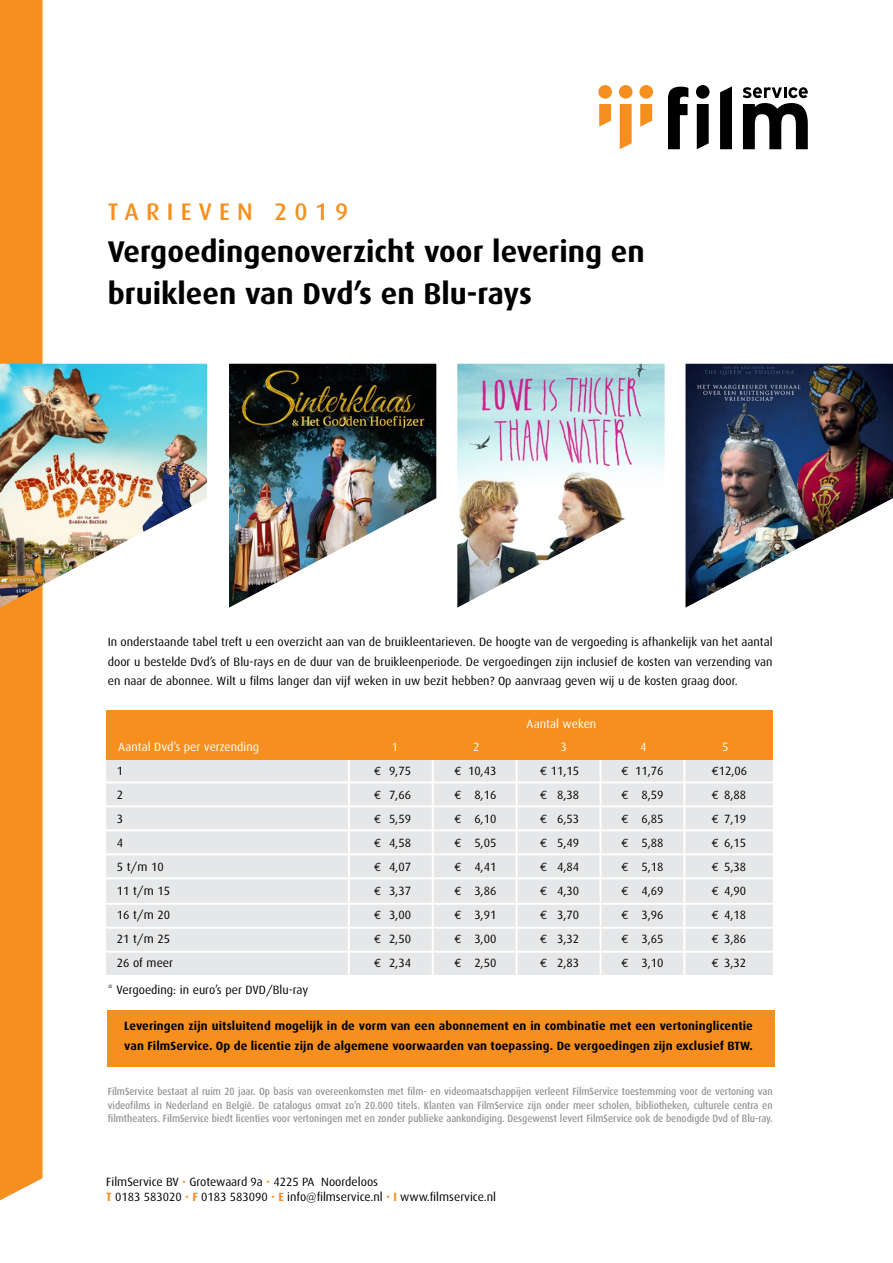
<style>
.page{position:relative;width:893px;height:1263px;background:#fff}
.page>*{position:absolute;margin:0;border:0;box-sizing:border-box;transform-origin:0 0}
.t1{font:700 30px/42px "Dax";color:#000}
.t2{font:500 24px "Dax";letter-spacing:.3em;color:#f78f1e}
.t3{font:12px/24px "Dax";color:#000}
.t4{font:700 12px/19.5px "Dax";letter-spacing:.01em;color:#000}
.t5{font:12px "Dax";color:#fff}
.t6{font:500 10.5px/13.5px "Dax";color:#939598;text-align:justify;scale:.9 1}
.s1{color:#fff}
.s2{font-family:"Euro Mono"}
.s3{color:#f78f1e}
.s4{font-weight:700;color:#f78f1e}
</style>
<div class="page">
<div style="left:106px;top:736px;width:667px;height:238px;background:#e6e7e8"></div>
<hr style="left:100px;top:781px;width:677px;height:2px;background:#fff">
<hr style="left:100px;top:805px;width:677px;height:2px;background:#fff">
<hr style="left:100px;top:829px;width:677px;height:2px;background:#fff">
<hr style="left:100px;top:903px;width:677px;height:2px;background:#fff">
<hr style="left:100px;top:853px;width:677px;height:2px;background:#fff">
<hr style="left:100px;top:927px;width:677px;height:2px;background:#fff">
<hr style="left:100px;top:877px;width:677px;height:2px;background:#fff">
<hr style="left:100px;top:951px;width:677px;height:2px;background:#fff">
<hr style="left:599px;top:725px;width:2px;height:254px;background:#fff">
<hr style="left:683px;top:714px;width:2px;height:265px;background:#fff">
<hr style="left:516px;top:714px;width:2px;height:266px;background:#fff">
<hr style="left:432px;top:714px;width:2px;height:266px;background:#fff">
<hr style="left:348px;top:720px;width:2px;height:259px;background:#fff">
<div style="left:107px;top:1010px;width:667px;height:56px;background:#f78f1e"></div>
<div style="left:0;top:0;width:43px;height:1200px;background:#f78f1e"></div>
<svg style="left:598px;top:85px;width:14px;height:42px"></svg>
<svg style="left:619px;top:85px;width:13px;height:64px"></svg>
<svg style="left:639px;top:85px;width:14px;height:42px"></svg>
<svg style="left:696px;top:85px;width:13px;height:64px"></svg>
<svg style="left:668px;top:87px;width:20px;height:62px"></svg>
<svg style="left:720px;top:86px;width:12px;height:63px"></svg>
<svg style="left:743px;top:87px;width:65px;height:62px"></svg>
<img style="left:0;top:364px;width:207px;height:243px">
<img style="left:229px;top:364px;width:207px;height:244px">
<img style="left:457px;top:364px;width:208px;height:244px">
<img style="left:685px;top:364px;width:208px;height:244px">
<div style="left:106px;top:734px;width:667px;height:25px;background:#f78f1e"></div>
<div style="left:106px;top:710px;width:667px;height:25px;background:#f78f1e"></div>
<h2 class="t2" style="left:108px;top:198px;width:242px">TARIEVEN 2019</h2>
<h1 class="t1" style="left:108px;top:231px;width:538px">Vergoedingenoverzicht voor levering en bruikleen van Dvd’s en Blu-rays</h1>
<p class="t3" style="left:108px;top:632px;width:666px;line-height:19.5px;text-align:justify">In onderstaande tabel treft u een overzicht aan van de bruikleentarieven. De hoogte van de vergoeding is afhankelijk van het aantal door u bestelde Dvd’s of Blu-rays en de duur van de bruikleenperiode. De vergoedingen zijn inclusief de kosten van verzending van en naar de abonnee. Wilt u films langer dan vijf weken in uw bezit hebben? Op aanvraag geven wij u de kosten graag door.</p>
<p class="t5" style="left:118px;top:740px;width:142px">Aantal Dvd’s per verzending</p>
<p class="t3" style="left:117px;top:735px;width:58px">Aantal DV<br>1<br>2<br>3<br>4<br>5 t/m 10<br>11 t/m 15<br>16 t/m 20<br>21 t/m 25<br>26 of meer</p>
<p class="t3" style="left:108px;top:977px;width:202px">* Vergoeding: in euro’s per DVD/Blu-ray</p>
<p class="t5" style="left:527px;top:717px;width:71px">Aantal weken</p>
<p class="t3" style="left:454px;top:734px;width:43px;text-align:center"><span class="s1">2<br></span><span class="s2">E</span> 10,43<br><span class="s2">E</span> 8,16<br><span class="s2">E</span> 6,10<br><span class="s2">E</span> 5,05<br><span class="s2">E</span> 4,41<br><span class="s2">E</span> 3,86<br><span class="s2">E</span> 3,91<br><span class="s2">E</span> 3,00<br><span class="s2">E</span> 2,50</p>
<p class="t3" style="left:540px;top:734px;width:40px;text-indent:20px"><span class="s1">3<br></span><span class="s2">E</span> 11,15<br><span class="s2">E</span> 8,38<br><span class="s2">E</span> 6,53<br><span class="s2">E</span> 5,49<br><span class="s2">E</span> 4,84<br><span class="s2">E</span> 4,30<br><span class="s2">E</span> 3,70<br><span class="s2">E</span> 3,32<br><span class="s2">E</span> 2,83</p>
<p class="t3" style="left:374px;top:734px;width:39px;text-align:center"><span class="s1">1<br></span><span class="s2">E</span> 9,75<br><span class="s2">E</span> 7,66<br><span class="s2">E</span> 5,59<br><span class="s2">E</span> 4,58<br><span class="s2">E</span> 4,07<br><span class="s2">E</span> 3,37<br><span class="s2">E</span> 3,00<br><span class="s2">E</span> 2,50<br><span class="s2">E</span> 2,34</p>
<p class="t3" style="left:712px;top:734px;width:37px;text-indent:10px"><span class="s1">5<br></span><span class="s2">E</span>12,06<br><span class="s2">E</span> 8,88<br><span class="s2">E</span> 7,19<br><span class="s2">E</span> 6,15<br><span class="s2">E</span> 5,38<br><span class="s2">E</span> 4,90<br><span class="s2">E</span> 4,18<br><span class="s2">E</span> 3,86<br><span class="s2">E</span> 3,32</p>
<p class="t3" style="left:621px;top:734px;width:43px;text-align:center"><span class="s1">4<br></span><span class="s2">E</span> 11,76<br><span class="s2">E</span> 8,59<br><span class="s2">E</span> 6,85<br><span class="s2">E</span> 5,88<br><span class="s2">E</span> 5,18<br><span class="s2">E</span> 4,69<br><span class="s2">E</span> 3,96<br><span class="s2">E</span> 3,65<br><span class="s2">E</span> 3,10</p>
<p class="t4" style="left:124px;top:1016px;width:630px">Leveringen zijn uitsluitend mogelijk in de vorm van een abonnement en in combinatie met een vertoninglicentie van FilmService. Op de licentie zijn de algemene voorwaarden van toepassing. De vergoedingen zijn exclusief BTW.</p>
<p class="t6" style="left:108px;top:1085px;width:740px">FilmService bestaat al ruim 20 jaar. Op basis van overeenkomsten met film- en videomaatschappijen verleent FilmService toestemming voor de vertoning van videofilms in Nederland en België. De catalogus omvat zo’n 20.000 titels. Klanten van FilmService zijn onder meer scholen, bibliotheken, culturele centra en filmtheaters. FilmService biedt licenties voor vertoningen met en zonder publieke aankondiging. Desgewenst levert FilmService ook de benodigde Dvd of Blu-ray.</p>
<p class="t3" style="left:106px;top:1175px;width:391px;line-height:15px">FilmService BV <span class="s3">•</span> Grotewaard 9a <span class="s3">•</span> 4225 PA Noordeloos<br><span class="s4">T</span> 0183 583020 <span class="s3">•</span> <span class="s4">F</span> 0183 583090 <span class="s3">•</span> <span class="s4">E</span> info@filmservice.nl <span class="s3">•</span> <span class="s4">I</span> www.filmservice.nl</p>
</div>
